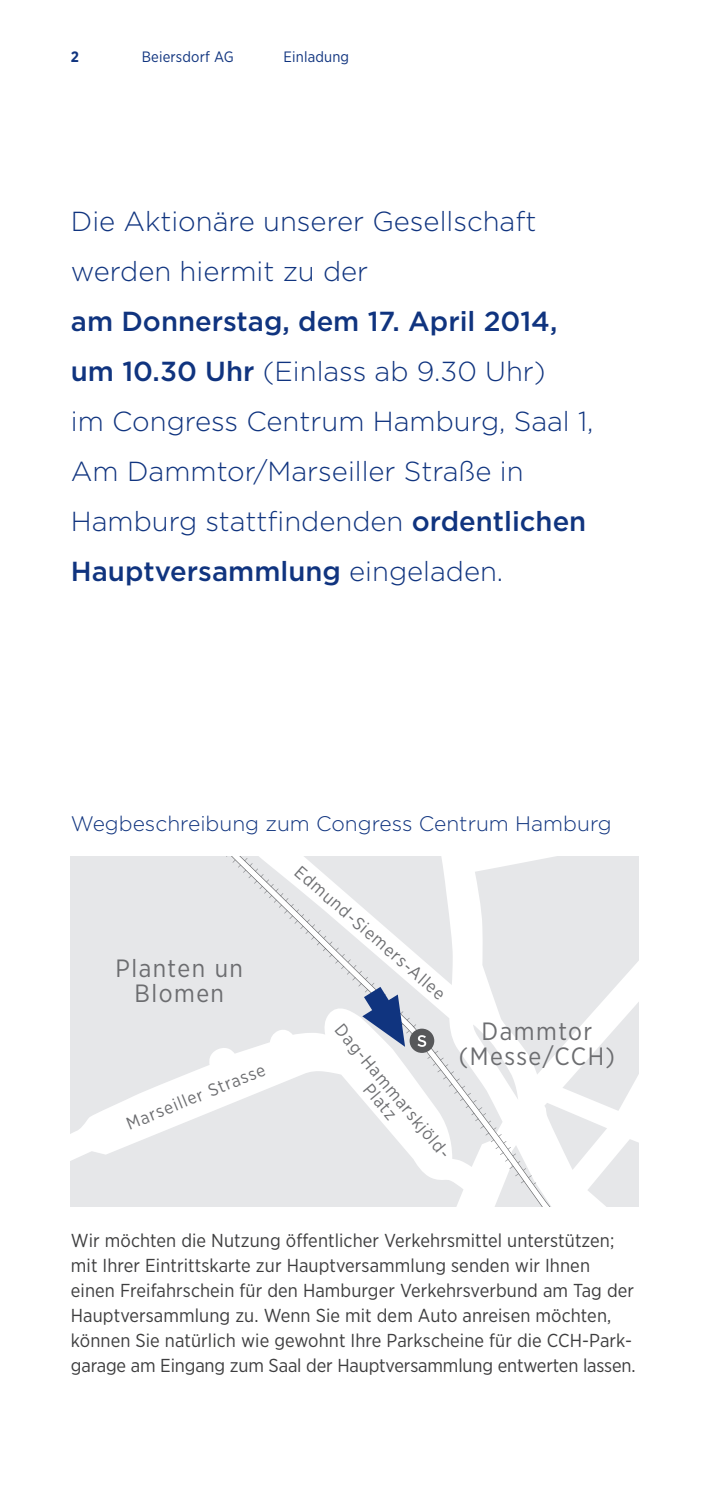
<style>
.page{position:relative;width:709px;height:1489px;background:#fff}
.page>*{position:absolute;margin:0;border:0;box-sizing:border-box;transform-origin:0 0}
.t1{font:300 27.5px/50px "Gotham";color:#10347f}
.t2{font:25px/25px "Gotham Narrow";letter-spacing:.06em;color:#6c6d70;text-align:center}
.t3{font:300 21px "Gotham";color:#10347f}
.t4{font:18.75px/25px "Gotham Narrow";letter-spacing:.005em;color:#3e3e3f}
.t5{font:17.5px/16.2px "Gotham Narrow";color:#6c6d70;text-align:center}
.t6{font:15px "Gotham Narrow";letter-spacing:.01em;color:#10347f}
.t7{font:700 15px "Gotham Narrow";color:#10347f}
.s1{font-weight:500}
</style>
<div class="page">
<svg style="left:71px;top:857px;width:112px;height:349px;background:#e9e9eb"></svg>
<svg style="left:183px;top:857px;width:455px;height:349px"></svg>
<p class="t7" style="left:71px;top:47px;width:10px">2</p>
<p class="t6" style="left:142px;top:47px;width:93px">Beiersdorf AG</p>
<p class="t6" style="left:283px;top:47px;width:67px">Einladung</p>
<h1 class="t1" style="left:71px;top:196px;width:467px">Die Aktionäre unserer Gesellschaft werden hiermit zu der</h1>
<h1 class="t1" style="left:71px;top:296px;width:524px"><span class="s1">am Donnerstag, dem 17. April 2014, um 10.30 Uhr</span> (Einlass ab 9.30 Uhr)<br>im Congress Centrum Hamburg, Saal 1, Am Dammtor/Marseiller Straße in Hamburg stattfindenden <span class="s1">ordentlichen Hauptversammlung</span> eingeladen.</h1>
<p class="t3" style="left:71px;top:811px;width:542px">Wegbeschreibung zum Congress Centrum Hamburg</p>
<h2 class="t2" style="left:115px;top:955px;width:129px">Planten un<br>Blomen</h2>
<p class="t5" style="left:124px;top:1116px;width:150px;rotate:-22deg">Marseiller Strasse</p>
<p class="t5" style="left:303px;top:863px;width:194px;rotate:41deg">Edmund-Siemers-Allee</p>
<p class="t5" style="left:345px;top:1020px;width:170px;rotate:50deg">Dag-Hammarskjöld-<br>Platz</p>
<h2 class="t2" style="left:459px;top:1018px;width:158px">Dammtor (Messe/CCH)</h2>
<p class="t4" style="left:71px;top:1227px;width:566px">Wir möchten die Nutzung öffentlicher Verkehrsmittel unterstützen; mit Ihrer Eintrittskarte zur Hauptversammlung senden wir Ihnen einen Freifahrschein für den Hamburger Verkehrsverbund am Tag der Hauptversammlung zu. Wenn Sie mit dem Auto anreisen möchten, können Sie natürlich wie gewohnt Ihre Parkscheine für die CCH-Park&shy;garage am Eingang zum Saal der Hauptversammlung entwerten lassen.</p>
</div>
